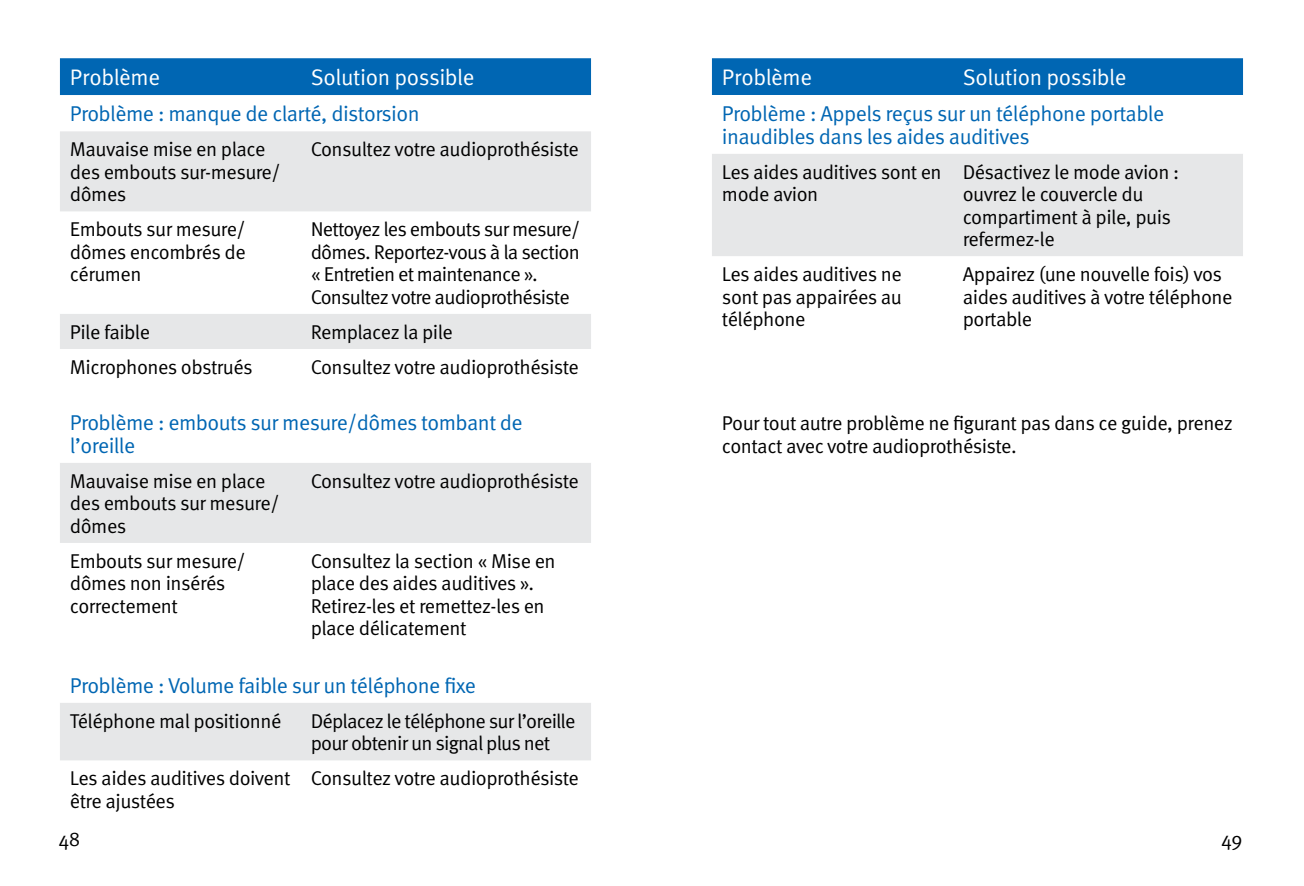
<style>
.page{position:relative;width:1304px;height:886px;background:#fff}
.page>*{position:absolute;margin:0;border:0;box-sizing:border-box;transform-origin:0 0}
.t1{font:22.5px "Meta Pro Norm";letter-spacing:-.02em;color:#fff}
.t2{font:21.5px/22.5px "Meta Pro Norm";letter-spacing:-.025em;color:#0066b3}
.t3{font:20px/22.5px "Meta Pro Norm";letter-spacing:-.03em;color:#000}
</style>
<div class="page">
<div style="left:60px;top:58px;width:531px;height:37px;background:#0066b3"></div>
<svg style="left:60px;top:131px;width:531px;height:629px"></svg>
<svg style="left:60px;top:384px;width:531px;height:283px"></svg>
<div style="left:712px;top:58px;width:531px;height:37px;background:#0066b3"></div>
<div style="left:712px;top:154px;width:531px;height:102px;background:#e6e7e8"></div>
<p class="t1" style="left:70px;top:60px;width:92px">Problème</p>
<p class="t1" style="left:311px;top:60px;width:165px">Solution possible</p>
<p class="t2" style="left:70px;top:101px;width:351px">Problème : manque de clarté, distorsion</p>
<p class="t3" style="left:70px;top:137px;width:212px">Mauvaise mise en place des embouts sur-mesure/ dômes</p>
<p class="t3" style="left:311px;top:137px;width:270px">Consultez votre audioprothésiste</p>
<p class="t3" style="left:70px;top:217px;width:177px;text-align:justify">Embouts sur mesure/ dômes encombrés de cérumen</p>
<p class="t3" style="left:311px;top:217px;width:271px">Nettoyez les embouts sur mesure/ dômes. Reportez-vous à la section « Entretien et maintenance ».<br>Consultez votre audioprothésiste</p>
<p class="t3" style="left:70px;top:319px;width:82px">Pile faible</p>
<p class="t3" style="left:311px;top:319px;width:144px">Remplacez la pile</p>
<p class="t3" style="left:70px;top:355px;width:184px">Microphones obstrués</p>
<p class="t3" style="left:311px;top:355px;width:270px">Consultez votre audioprothésiste</p>
<p class="t2" style="left:70px;top:410px;width:454px">Problème : embouts sur mesure/dômes tombant de l’oreille</p>
<p class="t3" style="left:70px;top:468px;width:211px">Mauvaise mise en place des embouts sur mesure/ dômes</p>
<p class="t3" style="left:311px;top:468px;width:270px">Consultez votre audioprothésiste</p>
<p class="t3" style="left:70px;top:548px;width:177px">Embouts sur mesure/ dômes non insérés correctement</p>
<p class="t3" style="left:311px;top:548px;width:247px">Consultez la section « Mise en place des aides auditives ».<br>Retirez-les et remettez-les en place délicatement</p>
<p class="t2" style="left:70px;top:673px;width:408px">Problème : Volume faible sur un téléphone fixe</p>
<p class="t3" style="left:70px;top:708px;width:213px">Téléphone mal positionné</p>
<p class="t3" style="left:311px;top:708px;width:266px">Déplacez le téléphone sur l’oreille pour obtenir un signal plus net</p>
<p class="t3" style="left:70px;top:766px;width:222px">Les aides auditives doivent être ajustées</p>
<p class="t3" style="left:311px;top:766px;width:270px">Consultez votre audioprothésiste</p>
<p class="t1" style="left:722px;top:60px;width:92px">Problème</p>
<p class="t1" style="left:963px;top:60px;width:165px">Solution possible</p>
<p class="t2" style="left:722px;top:101px;width:444px">Problème : Appels reçus sur un téléphone portable inaudibles dans les aides auditives</p>
<p class="t3" style="left:722px;top:159px;width:221px">Les aides auditives sont en mode avion</p>
<p class="t3" style="left:963px;top:159px;width:218px">Désactivez le mode avion : ouvrez le couvercle du compartiment à pile, puis refermez-le</p>
<p class="t3" style="left:722px;top:262px;width:182px;text-align:justify">Les aides auditives ne sont pas appairées au téléphone</p>
<p class="t3" style="left:963px;top:262px;width:271px">Appairez (une nouvelle fois) vos aides auditives à votre téléphone portable</p>
<p class="t3" style="left:722px;top:411px;width:513px">Pour tout autre problème ne figurant pas dans ce guide, prenez contact avec votre audioprothésiste.</p>
<p class="t3" style="left:58px;top:826px;width:24px">48</p>
<p class="t3" style="left:1221px;top:826px;width:23px">49</p>
</div>
